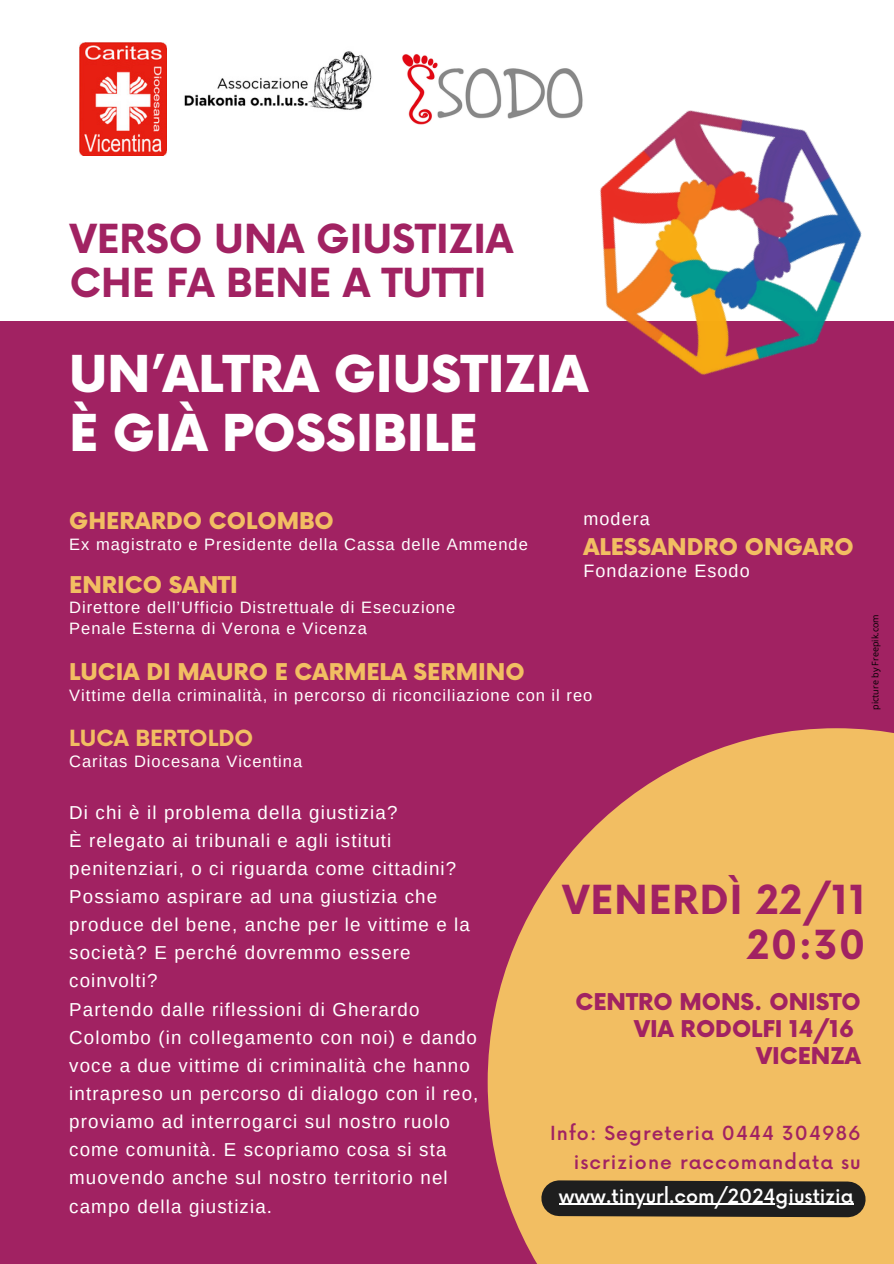
<style>
.page{position:relative;width:894px;height:1264px;background:#fff}
.page>*{position:absolute;margin:0;border:0;box-sizing:border-box;transform-origin:0 0}
.t1{font:900 49.5px/58.5px "Now";color:#fff}
.t2{font:700 39px/43.8px "Now";color:#a12262}
.t3{font:700 39px/45px "Now";letter-spacing:.03em;color:#a12262;text-align:right}
.t4{font:900 22.5px "Now";color:#f2be62}
.t5{font:900 22.5px "Now";color:#a12262}
.t6{font:700 21.75px "Now";color:#f2be62}
.t7{font:500 19.05px "Now";color:#fff}
.t8{font:500 18.9px/29.2px "Now";letter-spacing:.06em;color:#a12262;text-align:right}
.t9{font:18.75px/28.2px "Arimo";letter-spacing:.06em;color:#fff}
.t10{font:18px "Arimo";letter-spacing:.06em;color:#fff}
.t11{font:16.5px/20.2px "Arimo";letter-spacing:.06em;color:#fff}
.t12{font:9px "Open Sans";color:#000}
</style>
<div class="page">
<img style="left:184px;top:51px;width:188px;height:59px">
<div style="left:0;top:322px;width:893px;height:941px;background:#a12262"></div>
<svg style="left:487px;top:728px;width:406px;height:535px;fill:#f2be62"></svg>
<img style="left:79px;top:42px;width:88px;height:114px">
<img style="left:402px;top:54px;width:181px;height:71px">
<img style="left:516px;top:102px;width:377px;height:273px">
<svg style="left:523px;top:1162px;width:360px;height:73px;background:#9a7c47"></svg>
<hr style="left:558px;top:1203px;width:295px;height:1px;background:#fff">
<p class="t2" style="left:70px;top:219px;width:444px">VERSO UNA GIUSTIZIA<br>CHE FA BENE A TUTTI</p>
<h5 class="t1" style="left:69px;top:348px;width:520px">UN’ALTRA GIUSTIZIA<br>È GIÀ POSSIBILE</h5>
<h6 class="t4" style="left:69px;top:508px;width:266px">GHERARDO COLOMBO</h6>
<h3 class="t11" style="left:69px;top:534px;width:460px">Ex magistrato e Presidente della Cassa delle Ammende</h3>
<h3 class="t4" style="left:69px;top:573px;width:170px">ENRICO SANTI</h3>
<h4 class="t11" style="left:69px;top:597px;width:387px">Direttore dell’Ufficio Distrettuale di Esecuzione<br>Penale Esterna di Verona e Vicenza</h4>
<h4 class="t10" style="left:583px;top:508px;width:68px">modera</h4>
<h1 class="t4" style="left:583px;top:535px;width:271px">ALESSANDRO ONGARO</h1>
<h3 class="t10" style="left:583px;top:560px;width:168px">Fondazione Esodo</h3>
<h3 class="t4" style="left:69px;top:659px;width:456px">LUCIA DI MAURO E CARMELA SERMINO</h3>
<h6 class="t11" style="left:69px;top:685px;width:524px">Vittime della criminalità, in percorso di riconciliazione con il reo</h6>
<h6 class="t6" style="left:69px;top:726px;width:185px">LUCA BERTOLDO</h6>
<p class="t11" style="left:69px;top:751px;width:234px">Caritas Diocesana Vicentina</p>
<p class="t12" style="left:868px;top:709px;width:97px;rotate:-90deg">picture by Freepik.com</p>
<h5 class="t9" style="left:69px;top:798px;width:410px">Di chi è il problema della giustizia?<br>È relegato ai tribunali e agli istituti penitenziari, o ci riguarda come cittadini?<br>Possiamo aspirare ad una giustizia che produce del bene, anche per le vittime e la società? E perché dovremmo essere coinvolti?<br>Partendo dalle riflessioni di Gherardo Colombo (in collegamento con noi) e dando voce a due vittime di criminalità che hanno intrapreso un percorso di dialogo con il reo, proviamo ad interrogarci sul nostro ruolo come comunità. E scopriamo cosa si sta muovendo anche sul nostro territorio nel campo della giustizia.</h5>
<h6 class="t3" style="left:562px;top:879px;width:305px">VENERDÌ 22/11<br>20:30</h6>
<h5 class="t5" style="left:575px;top:989px;width:287px">CENTRO MONS. ONISTO</h5>
<h5 class="t5" style="left:634px;top:1016px;width:221px">VIA RODOLFI 14/16</h5>
<h5 class="t5" style="left:756px;top:1043px;width:106px">VICENZA</h5>
<h3 class="t8" style="left:550px;top:1119px;width:312px">Info: Segreteria 0444 304986 iscrizione raccomandata su</h3>
<h3 class="t7" style="left:558px;top:1185px;width:296px">www.tinyurl.com/2024giustizia</h3>
</div>
